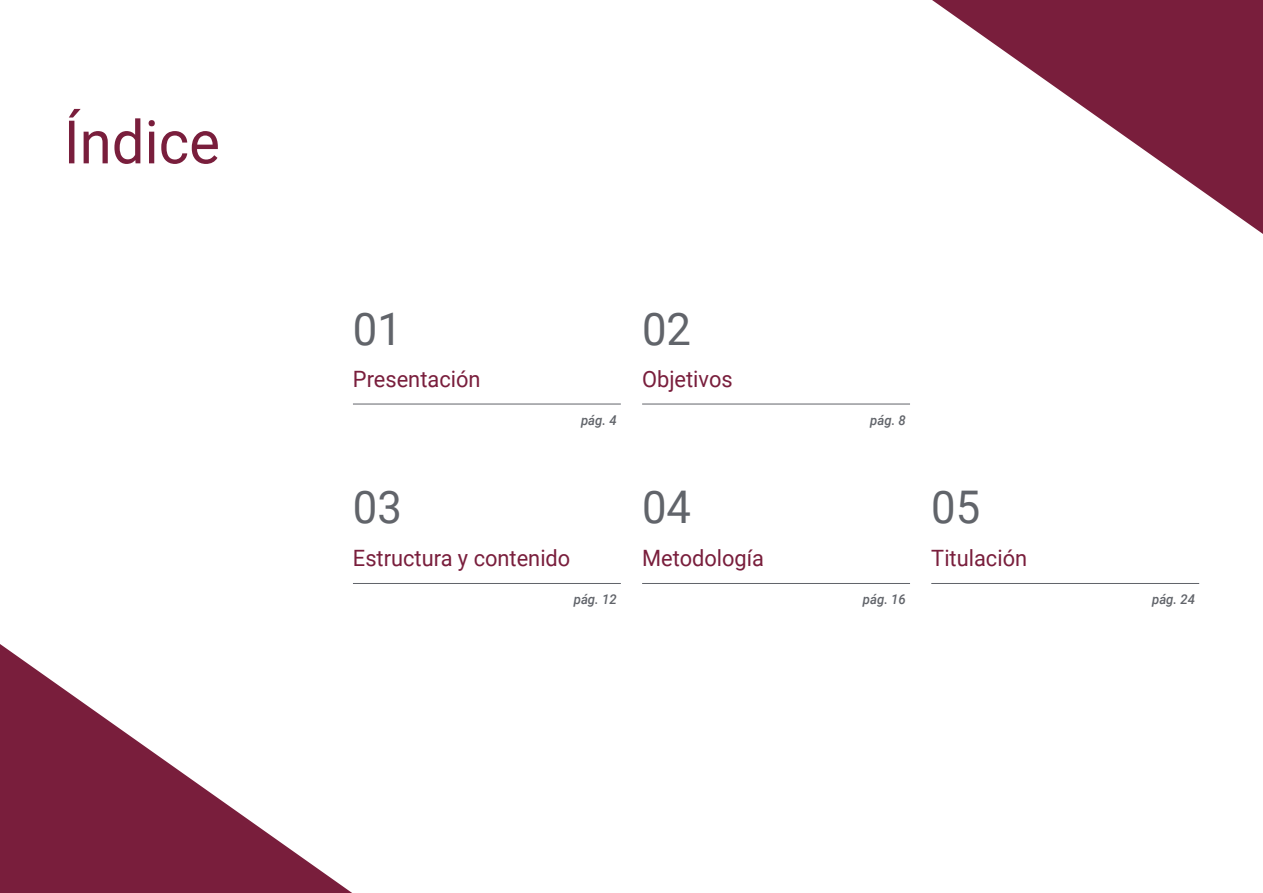
<style>
.page{position:relative;width:1263px;height:893px;background:#fff}
.page>*{position:absolute;margin:0;border:0;box-sizing:border-box;transform-origin:0 0}
.t1{font:60px "Roboto";color:#791e3c}
.t2{font:45px "Roboto";color:#61646a}
.t3{font:22.5px "Roboto";color:#791e3c}
.t4{font:italic 500 13.5px "Roboto";color:#61646a}
</style>
<div class="page">
<hr style="left:353px;top:404px;width:268px;height:1px;background:#61646a">
<hr style="left:353px;top:583px;width:268px;height:1px;background:#61646a">
<hr style="left:642px;top:404px;width:268px;height:1px;background:#61646a">
<hr style="left:642px;top:583px;width:268px;height:1px;background:#61646a">
<hr style="left:931px;top:583px;width:268px;height:1px;background:#61646a">
<svg style="left:0;top:644px;width:352px;height:249px"></svg>
<svg style="left:932px;top:0;width:331px;height:234px"></svg>
<h1 class="t1" style="left:64px;top:100px;width:158px">Índice</h1>
<h2 class="t2" style="left:353px;top:298px;width:51px">01</h2>
<h2 class="t2" style="left:642px;top:298px;width:51px">02</h2>
<p class="t3" style="left:353px;top:363px;width:129px">Presentación</p>
<p class="t4" style="left:581px;top:411px;width:37px">pág. 4</p>
<p class="t3" style="left:642px;top:363px;width:92px">Objetivos</p>
<p class="t4" style="left:870px;top:411px;width:37px">pág. 8</p>
<h2 class="t2" style="left:353px;top:476px;width:51px">03</h2>
<h2 class="t2" style="left:931px;top:476px;width:51px">05</h2>
<h2 class="t2" style="left:642px;top:476px;width:51px">04</h2>
<p class="t3" style="left:353px;top:542px;width:219px">Estructura y contenido</p>
<p class="t4" style="left:574px;top:589px;width:44px">pág. 12</p>
<p class="t3" style="left:642px;top:542px;width:123px">Metodología</p>
<p class="t3" style="left:931px;top:542px;width:97px">Titulación</p>
<p class="t4" style="left:863px;top:589px;width:44px">pág. 16</p>
<p class="t4" style="left:1152px;top:589px;width:44px">pág. 24</p>
</div>
